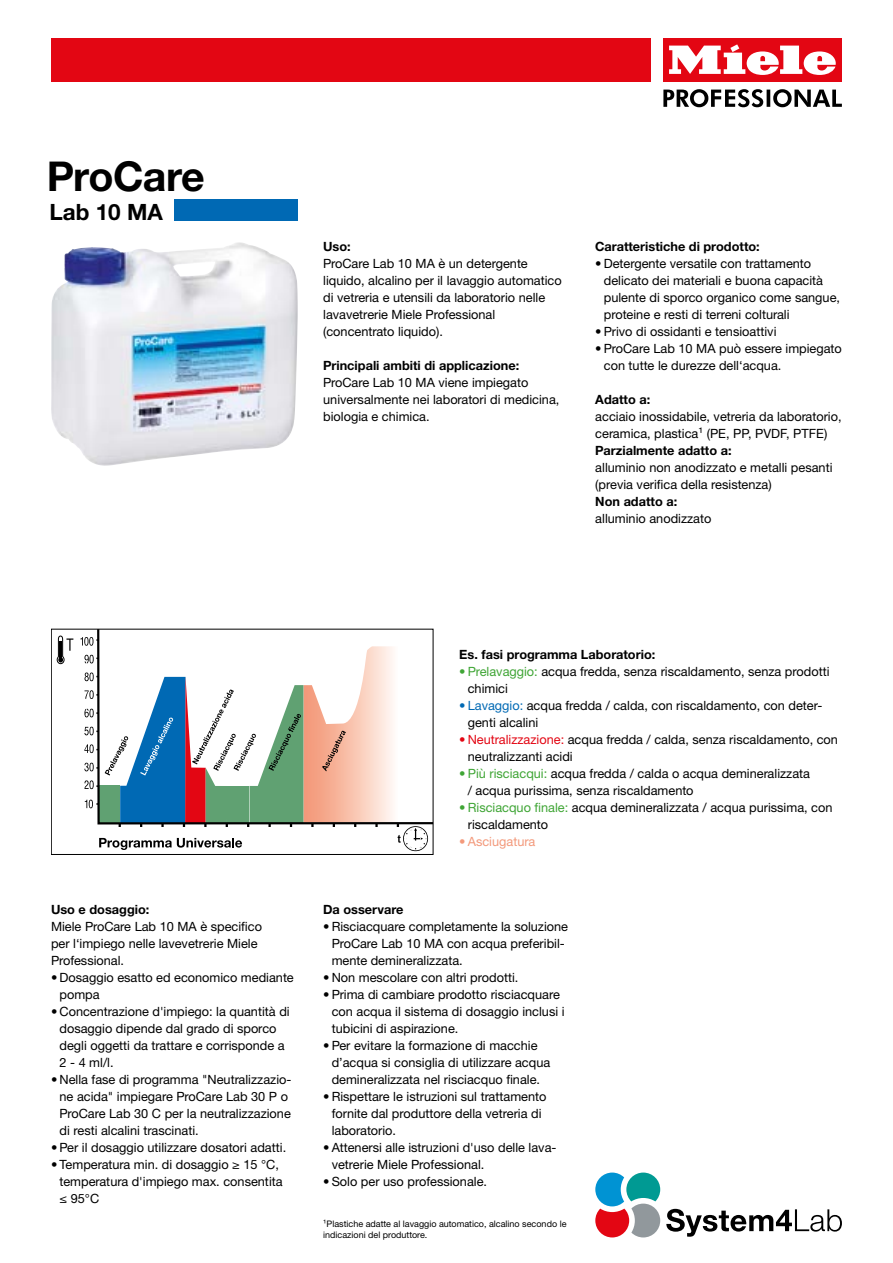
<style>
.page{position:relative;width:893px;height:1263px;background:#fff}
.page>*{position:absolute;margin:0;border:0;box-sizing:border-box;transform-origin:0 0}
.t1{font:700 41.1px "Helvetica Neue LTW1 G";letter-spacing:-.02em;color:#000}
.t2{font:700 22.5px "Helvetica Neue LTW1 G";color:#000}
.t3{font:12.75px/17px "Helvetica Neue LTW1 G";color:#000}
.t4{font:700 12.75px "Helvetica Neue LTW1 G";color:#000}
.t5{font:12.75px "Helvetica Neue LTW1 G";color:#f3997b}
.t6{font:9px/10.8px "Helvetica Neue LTW1 G";color:#000}
.s1{color:#3fa535}
.s2{color:#0069b4}
.s3{color:#e30613}
</style>
<div class="page">
<div style="left:51px;top:38px;width:599px;height:44px;background:#e30613"></div>
<svg style="left:663px;top:89px;width:179px;height:18px"></svg>
<div style="left:663px;top:38px;width:179px;height:44px;background:#e30613"></div>
<svg style="left:669px;top:44px;width:167px;height:31px"></svg>
<div style="left:174px;top:199px;width:124px;height:22px;background:#0069b4"></div>
<img style="left:51px;top:242px;width:247px;height:224px">
<svg style="left:595px;top:1172px;width:65px;height:65px"></svg>
<svg style="left:666px;top:1209px;width:176px;height:28px"></svg>
<div style="left:51px;top:629px;width:382px;height:226px;border:1px solid #000"></div>
<svg style="left:57px;top:635px;width:16px;height:29px"></svg>
<svg style="left:80px;top:637px;width:348px;height:214px"></svg>
<h1 class="t1" style="left:47px;top:151px;width:160px">ProCare</h1>
<h2 class="t2" style="left:50px;top:198px;width:115px">Lab 10 MA</h2>
<p class="t4" style="left:323px;top:238px;width:29px">Uso:</p>
<p class="t3" style="left:323px;top:255px;width:240px">ProCare Lab 10 MA è un detergente liquido, alcalino per il lavaggio automatico di vetreria e utensili da laboratorio nelle lavavetrerie Miele Professional (concentrato liquido).</p>
<p class="t4" style="left:323px;top:358px;width:198px">Principali ambiti di applicazione:</p>
<p class="t3" style="left:323px;top:374px;width:238px">ProCare Lab 10 MA viene impiegato universalmente nei laboratori di medicina, biologia e chimica.</p>
<p class="t4" style="left:595px;top:238px;width:166px">Caratteristiche di prodotto:</p>
<p class="t3" style="left:604px;top:255px;width:238px;text-indent:-9px">• Detergente versatile con trattamento delicato dei materiali e buona capacità pulente di sporco organico come sangue, proteine e resti di terreni colturali</p>
<p class="t3" style="left:595px;top:323px;width:183px">• Privo di ossidanti e tensioattivi</p>
<p class="t3" style="left:604px;top:340px;width:239px;text-indent:-9px">• ProCare Lab 10 MA può essere impiegato con tutte le durezze dell‘acqua.</p>
<p class="t4" style="left:595px;top:392px;width:56px">Adatto a:</p>
<p class="t3" style="left:595px;top:408px;width:248px">acciaio inossidabile, vetreria da laboratorio, ceramica, plastica¹ (PE, PP, PVDF, PTFE)</p>
<p class="t4" style="left:595px;top:443px;width:138px">Parzialmente adatto a:</p>
<p class="t3" style="left:595px;top:459px;width:239px">alluminio non anodizzato e metalli pesanti (previa verifica della resistenza)</p>
<p class="t4" style="left:595px;top:494px;width:83px">Non adatto a:</p>
<p class="t3" style="left:595px;top:510px;width:117px">alluminio anodizzato</p>
<p class="t4" style="left:51px;top:902px;width:100px">Uso e dosaggio:</p>
<p class="t3" style="left:51px;top:918px;width:212px">Miele ProCare Lab 10 MA è specifico per l‘impiego nelle lavevetrerie Miele<br>Professional.</p>
<p class="t3" style="left:60px;top:969px;width:236px;text-indent:-9px">• Dosaggio esatto ed economico mediante pompa</p>
<p class="t3" style="left:60px;top:1003px;width:232px;text-indent:-9px">• Concentrazione d'impiego: la quantità di dosaggio dipende dal grado di sporco degli oggetti da trattare e corrisponde a<br>2 - 4 ml/l.</p>
<p class="t3" style="left:60px;top:1071px;width:233px;text-indent:-9px">• Nella fase di programma "Neutralizzazio&shy;ne acida" impiegare ProCare Lab 30 P o ProCare Lab 30 C per la neutralizzazione di resti alcalini trascinati.</p>
<p class="t3" style="left:51px;top:1139px;width:237px">• Per il dosaggio utilizzare dosatori adatti.</p>
<p class="t3" style="left:60px;top:1156px;width:225px;text-indent:-9px">• Temperatura min. di dosaggio ≥ 15 °C, temperatura d'impiego max. consentita ≤ 95°C</p>
<p class="t4" style="left:459px;top:647px;width:198px">Es. fasi programma Laboratorio:</p>
<p class="t3" style="left:468px;top:663px;width:363px;text-indent:-9px"><span class="s1">• Prelavaggio:</span> acqua fredda, senza riscaldamento, senza prodotti chimici</p>
<p class="t3" style="left:468px;top:697px;width:356px;text-indent:-9px"><span class="s2">• Lavaggio:</span> acqua fredda / calda, con riscaldamento, con deter&shy;genti alcalini</p>
<p class="t3" style="left:468px;top:731px;width:372px;text-indent:-9px"><span class="s3">• Neutralizzazione:</span> acqua fredda / calda, senza riscaldamento, con neutralizzanti acidi</p>
<p class="t3" style="left:468px;top:765px;width:344px;text-indent:-9px"><span class="s1">• Più risciacqui:</span> acqua fredda / calda o acqua demineralizzata / acqua purissima, senza riscaldamento</p>
<p class="t3" style="left:468px;top:799px;width:366px;text-indent:-9px"><span class="s1">• Risciacquo finale:</span> acqua demineralizzata / acqua purissima, con riscaldamento</p>
<p class="t5" style="left:459px;top:834px;width:77px">• Asciugatura</p>
<p class="t4" style="left:323px;top:902px;width:82px">Da osservare</p>
<p class="t3" style="left:332px;top:918px;width:238px;text-indent:-9px">• Risciacquare completamente la soluzione<br>ProCare Lab 10 MA con acqua preferibil&shy;mente demineralizzata.</p>
<p class="t3" style="left:323px;top:969px;width:197px">• Non mescolare con altri prodotti.</p>
<p class="t3" style="left:332px;top:986px;width:234px;text-indent:-9px">• Prima di cambiare prodotto risciacquare con acqua il sistema di dosaggio inclusi i tubicini di aspirazione.</p>
<p class="t3" style="left:332px;top:1037px;width:220px;text-indent:-9px">• Per evitare la formazione di macchie d’acqua si consiglia di utilizzare acqua demineralizzata nel risciacquo finale.</p>
<p class="t3" style="left:332px;top:1088px;width:216px;text-indent:-9px">• Rispettare le istruzioni sul trattamento fornite dal produttore della vetreria di laboratorio.</p>
<p class="t3" style="left:332px;top:1139px;width:226px;text-indent:-9px">• Attenersi alle istruzioni d'uso delle lava&shy;vetrerie Miele Professional.</p>
<p class="t3" style="left:323px;top:1173px;width:165px">• Solo per uso professionale.</p>
<p class="t6" style="left:323px;top:1218px;width:245px">¹Plastiche adatte al lavaggio automatico, alcalino secondo le indicazioni del produttore.</p>
</div>
